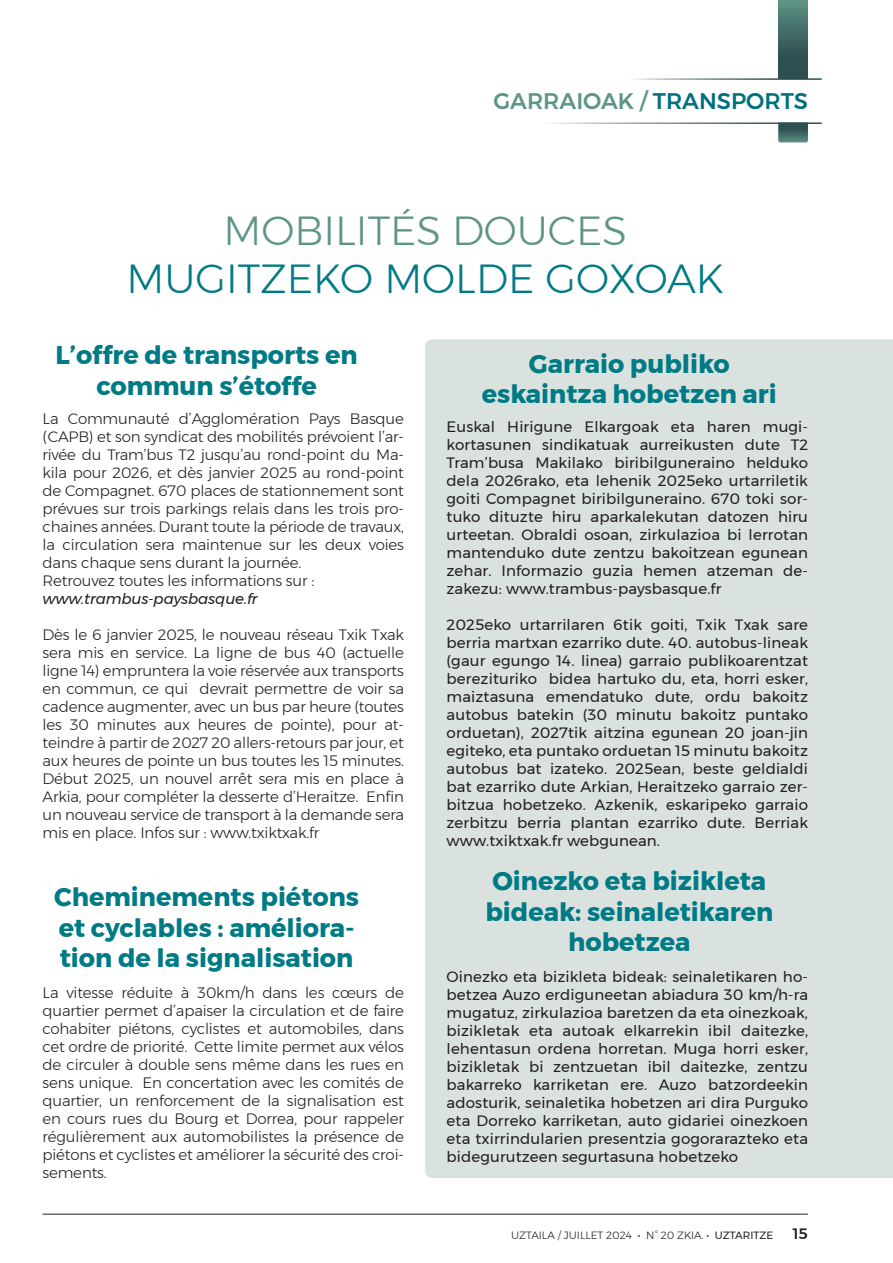
<style>
.page{position:relative;width:893px;height:1263px;background:#fff}
.page>*{position:absolute;margin:0;border:0;box-sizing:border-box;transform-origin:0 0}
.t1{font:300 40.5px "Montserrat";color:#007a84}
.t2{font:300 40.5px "Montserrat";color:#5e9586}
.t3{font:700 25.5px/30.6px "Montserrat";color:#007a84;text-align:center}
.t4{font:500 22.5px "Montserrat";color:#5e9586}
.t5{font:15px/18px "Montserrat";letter-spacing:.01em;color:#231f20;text-align:justify}
.t6{font:300 15px/18px "Montserrat";letter-spacing:-.01em;color:#231f20;text-align:justify}
.t7{font:italic 15px "Montserrat";letter-spacing:-.01em;color:#231f20}
.t8{font:500 15px "Montserrat";color:#231f20}
.t9{font:300 10.5px "Montserrat";color:#231f20}
.s1{color:#01707e}
.s2{font-weight:400}
</style>
<div class="page">
<hr style="left:43px;top:1214px;width:765px;height:1px;background:#231f20">
<div style="left:425px;top:339px;width:468px;height:839px;background:#d9e2de"></div>
<div style="left:778px;top:0;width:30px;height:78px;background:linear-gradient(to bottom,#5a8e82,#274146)"></div>
<svg style="left:778px;top:124px;width:30px;height:18px"></svg>
<p class="t4" style="left:493px;top:83px;width:316px">GARRAIOAK / <span class="s1">TRANSPORTS</span></p>
<p class="t2" style="left:223px;top:200px;width:405px">MOBILITÉS DOUCES</p>
<p class="t1" style="left:126px;top:249px;width:599px">MUGITZEKO MOLDE GOXOAK</p>
<p class="t3" style="left:56px;top:340px;width:304px">L’offre de transports en commun s’étoffe</p>
<p class="t6" style="left:43px;top:409px;width:363px">La Communauté d’Agglomération Pays Basque (CAPB) et son syndicat des mobilités prévoient l’ar&shy;rivée du Tram’bus T2 jusqu’au rond-point du Ma&shy;kila pour 2026, et dès janvier 2025 au rond-point de Compagnet. 670 places de stationnement sont prévues sur trois parkings relais dans les trois pro&shy;chaines années. Durant toute la période de travaux, la circulation sera maintenue sur les deux voies dans chaque sens durant la journée.</p>
<p class="t6" style="left:43px;top:571px;width:273px">Retrouvez toutes les informations sur :</p>
<p class="t7" style="left:43px;top:587px;width:217px">www.trambus-paysbasque.fr</p>
<p class="t6" style="left:43px;top:625px;width:363px">Dès le 6 janvier 2025, le nouveau réseau Txik Txak sera mis en service. La ligne de bus 40 (actuelle ligne 14) empruntera la voie réservée aux transports en commun, ce qui devrait permettre de voir sa cadence augmenter, avec un bus par heure (toutes les 30 minutes aux heures de pointe), pour at&shy;teindre à partir de 2027 20 allers-retours par jour, et aux heures de pointe un bus toutes les 15 minutes.<br>Début 2025, un nouvel arrêt sera mis en place à Arkia, pour compléter la desserte d’Heraitze. Enfin un nouveau service de transport à la demande sera mis en place. Infos sur : www.txiktxak.fr</p>
<p class="t3" style="left:54px;top:882px;width:306px;text-align:left">Cheminements piétons et cyclables : améliora&shy;tion de la signalisation</p>
<p class="t6" style="left:43px;top:983px;width:363px">La vitesse réduite à 30km/h dans les cœurs de quartier permet d’apaiser la circulation et de faire cohabiter piétons, cyclistes et automobiles, dans cet ordre de priorité. Cette limite permet aux vélos de circuler à double sens même dans les rues en sens unique. En concertation avec les comités de quartier, un renforcement de la signalisation est en cours rues du Bourg et Dorrea, pour rappeler régulièrement aux automobilistes la présence de piétons et cyclistes et améliorer la sécurité des croi&shy;sements.</p>
<p class="t3" style="left:529px;top:348px;width:202px">Garraio publiko</p>
<p class="t3" style="left:482px;top:379px;width:296px">eskaintza hobetzen ari</p>
<p class="t5" style="left:447px;top:418px;width:363px">Euskal Hirigune Elkargoak eta haren mugi&shy;kortasunen sindikatuak aurreikusten dute T2<br>Tram’busa Makilako biribilguneraino helduko dela 2026rako, eta lehenik 2025eko urtarriletik goiti Compagnet biribilguneraino. 670 toki sor&shy;tuko dituzte hiru aparkalekutan datozen hiru urteetan. Obraldi osoan, zirkulazioa bi lerrotan mantenduko dute zentzu bakoitzean egunean zehar. Informazio guzia hemen atzeman de&shy;zakezu: www.trambus-paysbasque.fr</p>
<p class="t5" style="left:447px;top:616px;width:363px">2025eko urtarrilaren 6tik goiti, Txik Txak sare berria martxan ezarriko dute. 40. autobus-lineak (gaur egungo 14. linea) garraio publikoarentzat berezituriko bidea hartuko du, eta, horri esker, maiztasuna emendatuko dute, ordu bakoitz autobus batekin (30 minutu bakoitz puntako orduetan), 2027tik aitzina egunean 20 joan-jin egiteko, eta puntako orduetan 15 minutu bakoitz autobus bat izateko. 2025ean, beste geldialdi bat ezarriko dute Arkian, Heraitzeko garraio zer&shy;bitzua hobetzeko. Azkenik, eskaripeko garraio zerbitzu berria plantan ezarriko dute. Berriak www.txiktxak.fr webgunean.</p>
<p class="t3" style="left:492px;top:866px;width:275px">Oinezko eta bizikleta</p>
<p class="t3" style="left:485px;top:896px;width:289px">bideak: seinaletikaren hobetzea</p>
<p class="t5" style="left:447px;top:967px;width:363px">Oinezko eta bizikleta bideak: seinaletikaren ho&shy;betzea Auzo erdiguneetan abiadura 30 km/h-ra mugatuz, zirkulazioa baretzen da eta oinezkoak, bizikletak eta autoak elkarrekin ibil daitezke, lehentasun ordena horretan. Muga horri esker, bizikletak bi zentzuetan ibil daitezke, zentzu bakarreko karriketan ere. Auzo batzordeekin adosturik, seinaletika hobetzen ari dira Purguko eta Dorreko karriketan, auto gidariei oinezkoen eta txirrindularien presentzia gogorarazteko eta bidegurutzeen segurtasuna hobetzeko</p>
<p class="t9" style="left:511px;top:1227px;width:263px">UZTAILA / JUILLET 2024 <span class="s2">•</span> N° 20 ZKIA. <span class="s2">• UZTARITZE</span></p>
<p class="t8" style="left:793px;top:1222px;width:17px">15</p>
</div>
